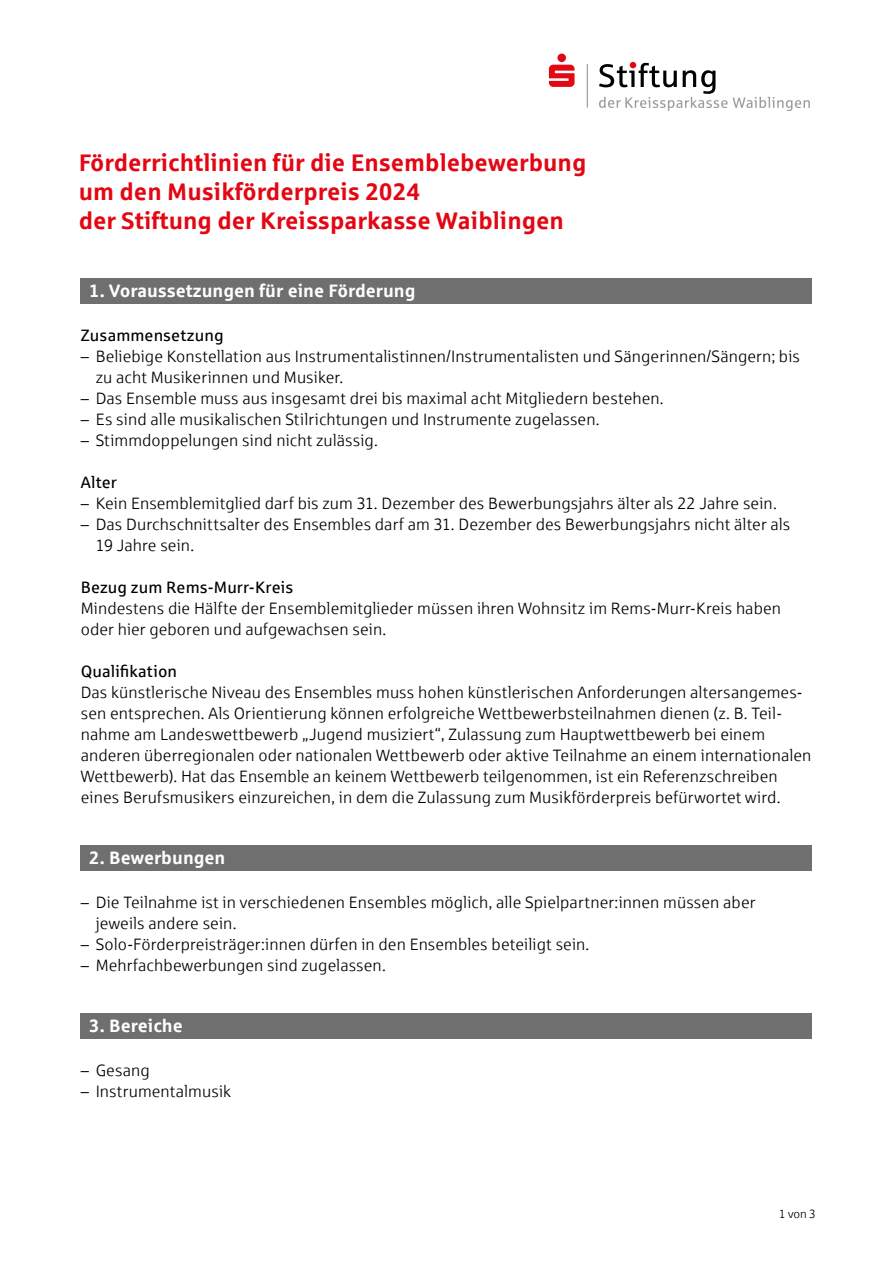
<style>
.page{position:relative;width:893px;height:1263px;background:#fff}
.page>*{position:absolute;margin:0;border:0;box-sizing:border-box;transform-origin:0 0}
.t1{font:700 24px/28.8px "Sparkasse Rg";color:#e30613}
.headline_balken{font:700 18px "Sparkasse Rg";color:#fff}
.Fliesstext_light_11_14pt{font:16.5px/21px "Sparkasse Lt";letter-spacing:.005em;color:#000}
.Fliesstext_light_11_14pt-2{font:16.5px "Sparkasse Rg";letter-spacing:.005em;color:#000}
.t2{font:12px "Sparkasse Lt";color:#000}
.s1{font-family:"Sparkasse Rg"}
</style>
<div class="page">
<svg style="left:549px;top:54px;width:26px;height:33px"></svg>
<svg style="left:599px;top:62px;width:211px;height:49px"></svg>
<hr style="left:587px;top:64px;width:1px;height:44px;background:#9d9d9c">
<div style="left:81px;top:278px;width:731px;height:26px;background:#706f6f"></div>
<div style="left:81px;top:845px;width:731px;height:26px;background:#706f6f"></div>
<div style="left:81px;top:1013px;width:731px;height:26px;background:#706f6f"></div>
<p class="t1" style="left:79px;top:147px;width:509px">Förderrichtlinien für die Ensemblebewerbung</p>
<p class="t1" style="left:79px;top:176px;width:487px">um den Musikförderpreis 2024<br>der Stiftung der Kreissparkasse Waiblingen</p>
<p class="headline_balken" style="left:89px;top:279px;width:328px">1. Voraussetzungen für eine Förderung</p>
<p class="Fliesstext_light_11_14pt-2" style="left:81px;top:325px;width:144px">Zusammensetzung</p>
<p class="Fliesstext_light_11_14pt" style="left:96px;top:346px;width:706px;text-indent:-15px">– Beliebige Konstellation aus Instrumentalistinnen/Instrumentalisten und Sängerinnen/Sängern; bis zu acht Musikerinnen und Musiker.</p>
<p class="Fliesstext_light_11_14pt" style="left:81px;top:388px;width:584px">– Das Ensemble muss aus insgesamt drei bis maximal acht Mitgliedern bestehen.</p>
<p class="Fliesstext_light_11_14pt" style="left:81px;top:409px;width:520px">– Es sind alle musikalischen Stilrichtungen und Instrumente zugelassen.</p>
<p class="Fliesstext_light_11_14pt" style="left:81px;top:430px;width:299px">– Stimmdoppelungen sind nicht zulässig.</p>
<p class="Fliesstext_light_11_14pt-2" style="left:81px;top:472px;width:38px">Alter</p>
<p class="Fliesstext_light_11_14pt" style="left:81px;top:493px;width:697px">– Kein Ensemblemitglied darf bis zum 31. Dezember des Bewerbungsjahrs älter als 22 Jahre sein.</p>
<p class="Fliesstext_light_11_14pt" style="left:96px;top:514px;width:696px;text-indent:-15px">– Das Durchschnittsalter des Ensembles darf am 31. Dezember des Bewerbungsjahrs nicht älter als<br>19 Jahre sein.</p>
<p class="Fliesstext_light_11_14pt" style="left:81px;top:577px;width:702px"><span class="s1">Bezug zum Rems-Murr-Kreis<br></span>Mindestens die Hälfte der Ensemblemitglieder müssen ihren Wohnsitz im Rems-Murr-Kreis haben oder hier geboren und aufgewachsen sein.</p>
<p class="Fliesstext_light_11_14pt" style="left:81px;top:661px;width:732px"><span class="s1">Qualifikation<br></span>Das künstlerische Niveau des Ensembles muss hohen künstlerischen Anforderungen altersangemes&shy;sen entsprechen. Als Orientierung können erfolgreiche Wettbewerbsteilnahmen dienen (z. B. Teil&shy;nahme am Landeswettbewerb „Jugend musiziert“, Zulassung zum Hauptwettbewerb bei einem anderen überregionalen oder nationalen Wettbewerb oder aktive Teilnahme an einem internationalen Wettbewerb). Hat das Ensemble an keinem Wettbewerb teilgenommen, ist ein Referenzschreiben eines Berufsmusikers einzureichen, in dem die Zulassung zum Musikförderpreis befürwortet wird.</p>
<p class="headline_balken" style="left:89px;top:846px;width:138px">2. Bewerbungen</p>
<p class="Fliesstext_light_11_14pt" style="left:81px;top:892px;width:676px">– Die Teilnahme ist in verschiedenen Ensembles möglich, alle Spielpartner:innen müssen aber</p>
<p class="Fliesstext_light_11_14pt" style="left:96px;top:913px;width:142px">jeweils andere sein.</p>
<p class="Fliesstext_light_11_14pt" style="left:81px;top:934px;width:510px">– Solo-Förderpreisträger:innen dürfen in den Ensembles beteiligt sein.</p>
<p class="Fliesstext_light_11_14pt" style="left:81px;top:955px;width:306px">– Mehrfachbewerbungen sind zugelassen.</p>
<p class="headline_balken" style="left:89px;top:1014px;width:95px">3. Bereiche</p>
<p class="Fliesstext_light_11_14pt" style="left:81px;top:1060px;width:71px">– Gesang</p>
<p class="Fliesstext_light_11_14pt" style="left:81px;top:1081px;width:152px">– Instrumentalmusik</p>
<p class="t2" style="left:779px;top:1206px;width:38px">1 von 3</p>
</div>
